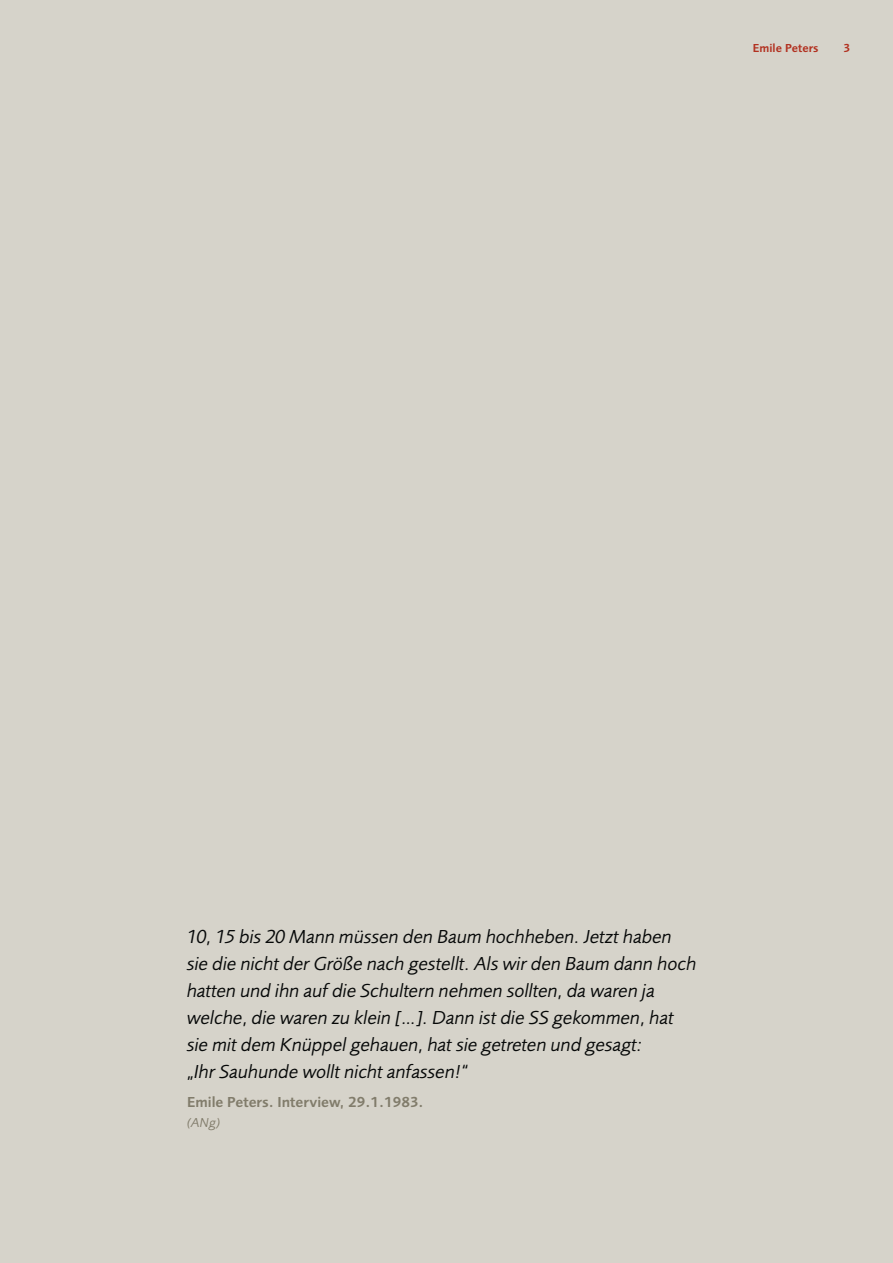
<style>
.page{position:relative;width:893px;height:1263px;background:#d6d3ca}
.page>*{position:absolute;margin:0;border:0;box-sizing:border-box;transform-origin:0 0}
.t1{font:19.5px/27px "Foundry Sans Book Italic CE";color:#060808}
.t2{font:15px "Foundry Sans Demi CE";color:#817c6b}
.t3{font:13.5px "Foundry Sans Book Italic CE";color:#817c6b}
.t4{font:12px "Foundry Sans Demi CE";color:#b23120}
</style>
<div class="page">
<p class="t4" style="left:753px;top:41px;width:67px">Emile Peters</p>
<p class="t4" style="left:843px;top:41px;width:8px">3</p>
<p class="t1" style="left:187px;top:922px;width:511px">10, 15 bis 20 Mann müssen den Baum hochheben. Jetzt haben sie die nicht der Größe nach gestellt. Als wir den Baum dann hoch hatten und ihn auf die Schultern nehmen sollten, da waren ja welche, die waren zu klein […]. Dann ist die SS gekommen, hat sie mit dem Knüppel gehauen, hat sie getreten und gesagt:<br>„Ihr Sauhunde wollt nicht anfassen!“</p>
<p class="t2" style="left:187px;top:1094px;width:238px">Emile Peters. Interview, 29.1.1983.</p>
<p class="t3" style="left:187px;top:1114px;width:35px">(ANg)</p>
</div>
